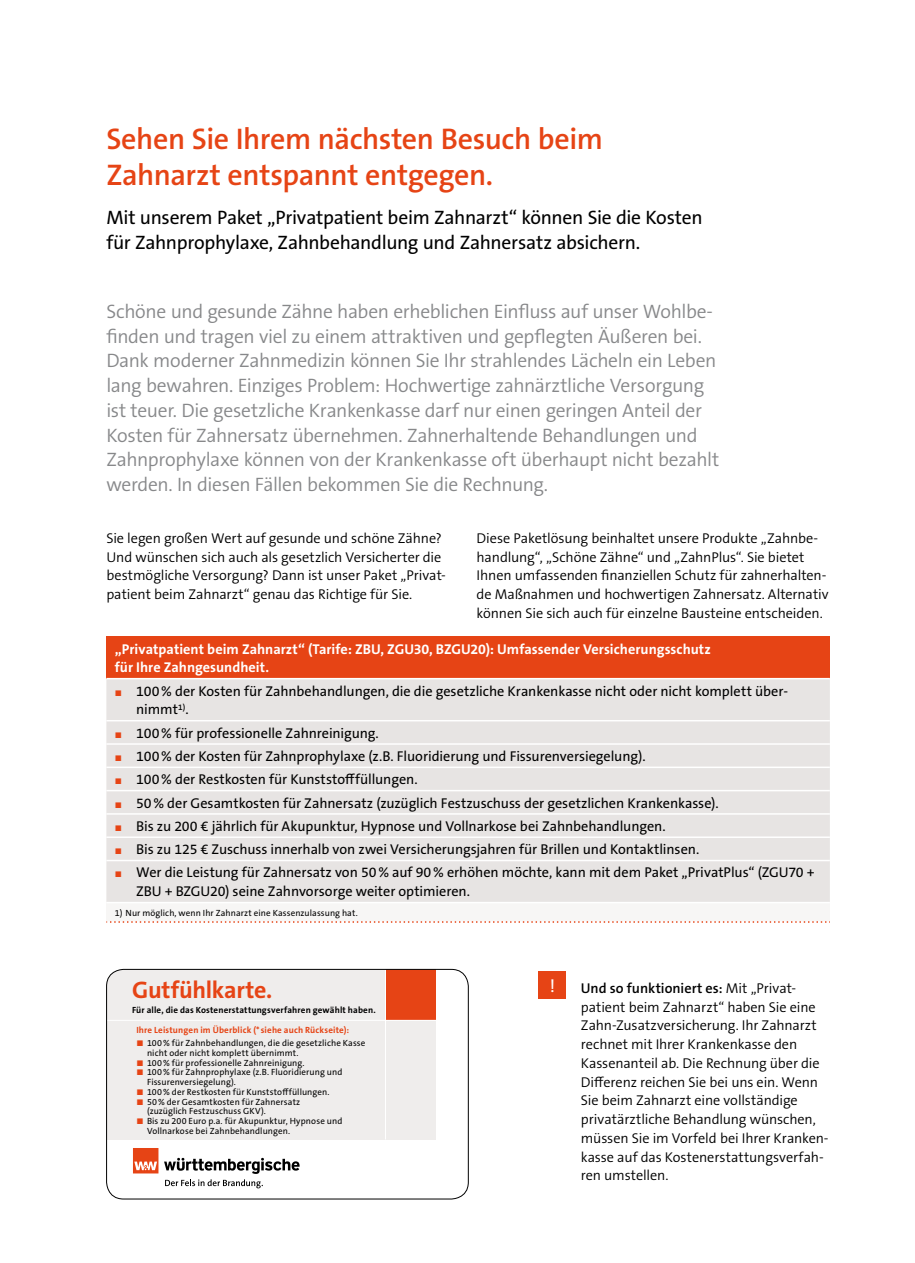
<style>
.page{position:relative;width:915px;height:1263px;background:#fff}
.page>*{position:absolute;margin:0;border:0;box-sizing:border-box;transform-origin:0 0}
.t1{font:600 30px/36px "The Sans Os F";letter-spacing:-.015em;color:#e64415}
.t2{font:700 24px "The Sans Os F";letter-spacing:-.015em;color:#e64415}
.t3{font:300 19.5px/24.8px "The Sans Os F";letter-spacing:-.02em;color:#87888a}
.t4{font:19.5px/24.8px "The Sans Os F";letter-spacing:-.015em;color:#000}
.t5{font:18px "The Sans Os F";color:#fff}
.t6{font:300 14.25px/18.8px "The Sans Os F";letter-spacing:-.01em;color:#000}
.t7{font:14.25px/18.8px "The Sans Os F";letter-spacing:-.005em;color:#000}
.t8{font:700 14.25px/18.8px "The Sans Os F";color:#fff}
.t9{font:9px/9.8px "The Sans Os F";letter-spacing:.01em;color:#000}
.t10{font:700 9px "The Sans Os F";letter-spacing:.015em;color:#000}
.t11{font:700 9px "The Sans Os F";letter-spacing:.02em;color:#e64415}
.s1{font-weight:300;font-size:8.25px;color:#e64415}
.s2{font-weight:600}
</style>
<div class="page">
<div style="left:106px;top:637px;width:723px;height:42px;background:#e64415"></div>
<div style="left:106px;top:679px;width:723px;height:223px;background:#e7e4e3"></div>
<div style="left:106px;top:902px;width:723px;height:20px;background:#f7f6f5"></div>
<hr style="left:106px;top:678px;width:723px;height:1px;background:#fff">
<hr style="left:106px;top:720px;width:723px;height:1px;background:#fff">
<hr style="left:106px;top:743px;width:723px;height:2px;background:#fff">
<hr style="left:106px;top:766px;width:723px;height:2px;background:#fff">
<hr style="left:106px;top:790px;width:723px;height:1px;background:#fff">
<hr style="left:106px;top:813px;width:723px;height:2px;background:#fff">
<hr style="left:106px;top:836px;width:723px;height:2px;background:#fff">
<svg style="left:106px;top:921px;width:721px;height:2px"></svg>
<hr style="left:106px;top:860px;width:723px;height:1px;background:#fff">
<hr style="left:106px;top:902px;width:723px;height:1px;background:#fff">
<div style="left:538px;top:971px;width:28px;height:28px;background:#e64415"></div>
<div style="left:106px;top:969px;width:330px;height:170px;background:#efedec"></div>
<div style="left:385px;top:969px;width:51px;height:51px;background:#e64415"></div>
<hr style="left:385px;top:969px;width:1px;height:170px;background:#fff">
<hr style="left:106px;top:1020px;width:330px;height:1px;background:#fff">
<svg style="left:164px;top:1158px;width:135px;height:30px"></svg>
<svg style="left:133px;top:1148px;width:25px;height:25px"></svg>
<div style="left:106px;top:969px;width:362px;height:230px;border:1px solid #000;border-radius:17px"></div>
<h1 class="t1" style="left:106px;top:121px;width:498px">Sehen Sie Ihrem nächsten Besuch beim<br>Zahnarzt entspannt entgegen.</h1>
<h3 class="t4" style="left:106px;top:205px;width:597px">Mit unserem Paket „Privatpatient beim Zahnarzt“ können Sie die Kosten für Zahnprophylaxe, Zahnbehandlung und Zahnersatz absichern.</h3>
<p class="t3" style="left:106px;top:299px;width:614px">Schöne und gesunde Zähne haben erheblichen Einfluss auf unser Wohlbe&shy;finden und tragen viel zu einem attraktiven und gepflegten Äußeren bei.<br>Dank moderner Zahnmedizin können Sie Ihr strahlendes Lächeln ein Leben lang bewahren. Einziges Problem: Hochwertige zahnärztliche Versorgung ist teuer. Die gesetzliche Krankenkasse darf nur einen geringen Anteil der Kosten für Zahnersatz übernehmen. Zahnerhaltende Behandlungen und Zahnprophylaxe können von der Krankenkasse oft überhaupt nicht bezahlt werden. In diesen Fällen bekommen Sie die Rechnung.</p>
<p class="t6" style="left:106px;top:529px;width:341px">Sie legen großen Wert auf gesunde und schöne Zähne?<br>Und wünschen sich auch als gesetzlich Versicherter die bestmögliche Versorgung? Dann ist unser Paket „Privat&shy;patient beim Zahnarzt“ genau das Richtige für Sie.</p>
<p class="t6" style="left:476px;top:529px;width:353px">Diese Paketlösung beinhaltet unsere Produkte „Zahnbe&shy;handlung“, „Schöne Zähne“ und „ZahnPlus“. Sie bietet Ihnen umfassenden finanziellen Schutz für zahnerhalten&shy;de Maßnahmen und hochwertigen Zahnersatz. Alternativ können Sie sich auch für einzelne Bausteine entscheiden.</p>
<p class="t8" style="left:115px;top:639px;width:597px">„Privatpatient beim Zahnarzt“ (Tarife: ZBU, ZGU30, BZGU20): Umfassender Versicherungsschutz für Ihre Zahngesundheit.</p>
<p class="t7" style="left:136px;top:681px;width:653px;text-indent:-21px"><span class="s1">■</span> 100% der Kosten für Zahnbehandlungen, die die gesetzliche Krankenkasse nicht oder nicht komplett über&shy;nimmt<sup>1)</sup>.</p>
<p class="t7" style="left:115px;top:723px;width:265px"><span class="s1">■</span> 100% für professionelle Zahnreinigung.</p>
<p class="t7" style="left:115px;top:747px;width:532px"><span class="s1">■</span> 100% der Kosten für Zahnprophylaxe (z.B. Fluoridierung und Fissurenversiegelung).</p>
<p class="t7" style="left:115px;top:770px;width:304px"><span class="s1">■</span> 100% der Restkosten für Kunststofffüllungen.</p>
<p class="t7" style="left:115px;top:793px;width:605px"><span class="s1">■</span> 50% der Gesamtkosten für Zahnersatz (zuzüglich Festzuschuss der gesetzlichen Krankenkasse).</p>
<p class="t7" style="left:115px;top:817px;width:552px"><span class="s1">■</span> Bis zu 200 € jährlich für Akupunktur, Hypnose und Vollnarkose bei Zahnbehandlungen.</p>
<p class="t7" style="left:115px;top:840px;width:585px"><span class="s1">■</span> Bis zu 125 € Zuschuss innerhalb von zwei Versicherungsjahren für Brillen und Kontaktlinsen.</p>
<p class="t7" style="left:136px;top:863px;width:679px;text-indent:-21px"><span class="s1">■</span> Wer die Leistung für Zahnersatz von 50% auf 90% erhöhen möchte, kann mit dem Paket „PrivatPlus“ (ZGU70 +<br>ZBU + BZGU20) seine Zahnvorsorge weiter optimieren.</p>
<p class="t9" style="left:115px;top:908px;width:244px">1) Nur möglich, wenn Ihr Zahnarzt eine Kassenzulassung hat.</p>
<h2 class="t2" style="left:132px;top:974px;width:142px">Gutfühlkarte.</h2>
<p class="t10" style="left:132px;top:1004px;width:245px">Für alle, die das Kostenerstattungsverfahren gewählt haben.</p>
<p class="t11" style="left:136px;top:1025px;width:214px">Ihre Leistungen im Überblick (* siehe auch Rückseite):</p>
<p class="t9" style="left:147px;top:1038px;width:220px;text-indent:-11px"><span class="s1">■</span> 100 % für Zahnbehandlungen, die die gesetzliche Kasse nicht oder nicht komplett übernimmt.</p>
<p class="t9" style="left:136px;top:1058px;width:170px"><span class="s1">■</span> 100 % für professionelle Zahnreinigung.</p>
<p class="t9" style="left:147px;top:1067px;width:197px;text-indent:-11px"><span class="s1">■</span> 100 % für Zahnprophylaxe (z.B. Fluoridierung und<br>Fissurenversiegelung).</p>
<p class="t9" style="left:136px;top:1087px;width:195px"><span class="s1">■</span> 100 % der Restkosten für Kunststofffüllungen.</p>
<p class="t9" style="left:147px;top:1097px;width:155px;text-indent:-11px"><span class="s1">■</span> 50 % der Gesamtkosten für Zahnersatz (zuzüglich Festzuschuss GKV).</p>
<p class="t9" style="left:147px;top:1116px;width:197px;text-indent:-11px"><span class="s1">■</span> Bis zu 200 Euro p.a. für Akupunktur, Hypnose und<br>Vollnarkose bei Zahnbehandlungen.</p>
<p class="t5" style="left:549px;top:974px;width:7px">!</p>
<p class="t6" style="left:580px;top:979px;width:249px"><span class="s2">Und so funktioniert es:</span> Mit „Privat&shy;patient beim Zahnarzt“ haben Sie eine Zahn-Zusatzversicherung. Ihr Zahnarzt rechnet mit Ihrer Krankenkasse den Kassenanteil ab. Die Rechnung über die Differenz reichen Sie bei uns ein. Wenn Sie beim Zahnarzt eine vollständige privatärztliche Behandlung wünschen, müssen Sie im Vorfeld bei Ihrer Kranken&shy;kasse auf das Kostenerstattungsverfah&shy;ren umstellen.</p>
</div>
